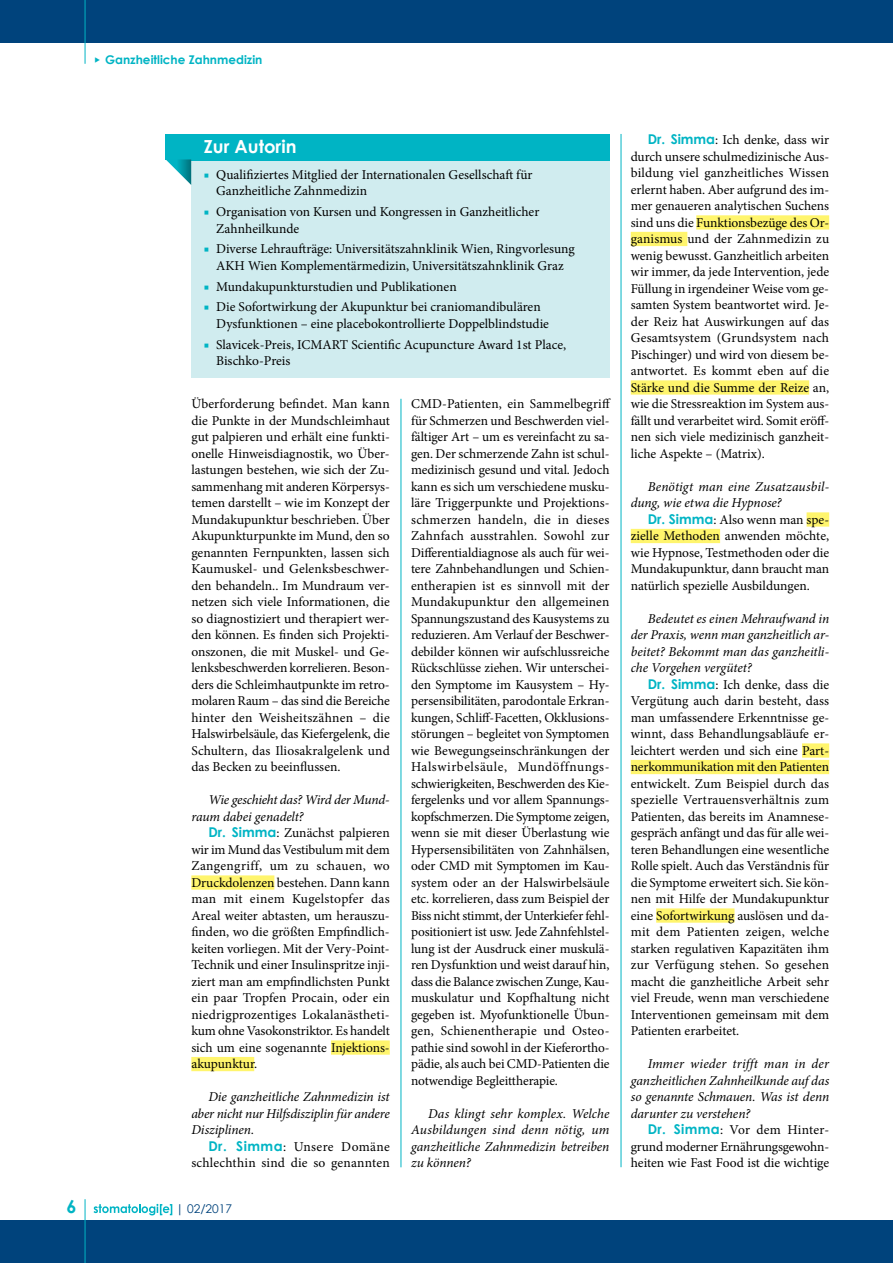
<style>
.page{position:relative;width:893px;height:1263px;background:#fff}
.page>*{position:absolute;margin:0;border:0;box-sizing:border-box;transform-origin:0 0}
.t1{font:700 18px "Century Gothic";color:#fff}
.t2{font:700 18px "Century Gothic";color:#00b4c4}
.t3{font:13.5px/16.5px "Minion Pro";letter-spacing:-.005em;color:#000;text-align:justify}
.t4{font:italic 13.5px/16.5px "Minion Pro";letter-spacing:-.005em;color:#000;text-align:justify}
.t5{font:13.5px/16.5px "Minion Pro";letter-spacing:.015em;color:#000;text-align:right}
.t6{font:700 12px "Century Gothic";color:#00b4c4}
.t7{font:12px "Century Gothic";color:#00437c}
.s1{color:#00b4c4}
.s2{font-family:"Century Gothic";font-weight:700;color:#00b4c4}
</style>
<div class="page">
<div style="left:0;top:1220px;width:893px;height:43px;background:#00437c"></div>
<div style="left:0;top:0;width:893px;height:43px;background:#00437c"></div>
<hr style="left:85px;top:0;width:1px;height:64px;background:#00b4c4">
<hr style="left:85px;top:1199px;width:1px;height:64px;background:#00b4c4">
<svg style="left:94px;top:1204px;width:78px;height:11px"></svg>
<div style="left:191px;top:875px;width:83px;height:15px;background:#fff56d"></div>
<div style="left:331px;top:1040px;width:59px;height:15px;background:#fff56d"></div>
<div style="left:191px;top:1057px;width:63px;height:14px;background:#fff56d"></div>
<div style="left:696px;top:215px;width:133px;height:15px;background:#fff56d"></div>
<div style="left:631px;top:232px;width:56px;height:14px;background:#fff56d"></div>
<div style="left:631px;top:380px;width:178px;height:15px;background:#fff56d"></div>
<div style="left:807px;top:512px;width:22px;height:15px;background:#fff56d"></div>
<div style="left:631px;top:529px;width:89px;height:14px;background:#fff56d"></div>
<div style="left:802px;top:743px;width:27px;height:15px;background:#fff56d"></div>
<div style="left:631px;top:760px;width:198px;height:14px;background:#fff56d"></div>
<div style="left:656px;top:908px;width:78px;height:15px;background:#fff56d"></div>
<div style="left:191px;top:134px;width:418px;height:244px;background:#d0ecef"></div>
<div style="left:191px;top:134px;width:418px;height:27px;background:#00b4c4"></div>
<div style="left:166px;top:134px;width:25px;height:25px;background:#00b4c4"></div>
<svg style="left:166px;top:159px;width:25px;height:26px"></svg>
<hr style="left:401px;top:399px;width:1px;height:768px;background:#00b4c4">
<hr style="left:621px;top:134px;width:1px;height:1033px;background:#00b4c4">
<p class="t6" style="left:94px;top:52px;width:170px">◆ Ganzheitliche Zahnmedizin</p>
<h1 class="t1" style="left:204px;top:136px;width:94px">Zur Autorin</h1>
<p class="t3" style="left:216px;top:166px;width:318px;text-indent:-12px"><span class="s1">■</span> Qualifiziertes Mitglied der Internationalen Gesellschaft für<br>Ganzheitliche Zahnmedizin</p>
<p class="t3" style="left:216px;top:204px;width:325px;text-indent:-12px"><span class="s1">■</span> Organisation von Kursen und Kongressen in Ganzheitlicher<br>Zahnheilkunde</p>
<p class="t3" style="left:204px;top:241px;width:372px;text-align:center"><span class="s1">■</span> Diverse Lehraufträge: Universitätszahnklinik Wien, Ringvorlesung<br>AKH Wien Komplementärmedizin, Universitätszahnklinik Graz</p>
<p class="t3" style="left:204px;top:278px;width:254px"><span class="s1">■</span> Mundakupunkturstudien und Publikationen</p>
<p class="t3" style="left:216px;top:299px;width:334px;text-indent:-12px"><span class="s1">■</span> Die Sofortwirkung der Akupunktur bei craniomandibulären<br>Dysfunktionen – eine placebokontrollierte Doppelblindstudie</p>
<p class="t3" style="left:216px;top:336px;width:351px;text-indent:-12px"><span class="s1">■</span> Slavicek-Preis, ICMART Scientific Acupuncture Award 1st Place,<br>Bischko-Preis</p>
<p class="t3" style="left:191px;top:396px;width:200px">Überforderung befindet. Man kann die Punkte in der Mundschleimhaut gut palpieren und erhält eine funkti&shy;onelle Hinweisdiagnostik, wo Über&shy;lastungen bestehen, wie sich der Zu&shy;sammenhang mit anderen Körpersys&shy;temen darstellt – wie im Konzept der Mundakupunktur beschrieben. Über Akupunkturpunkte im Mund, den so genannten Fernpunkten, lassen sich Kaumuskel- und Gelenksbeschwer&shy;den behandeln.. Im Mundraum ver&shy;netzen sich viele Informationen, die so diagnostiziert und therapiert wer&shy;den können. Es finden sich Projekti&shy;onszonen, die mit Muskel- und Ge&shy;lenksbeschwerden korrelieren. Beson&shy;ders die Schleimhautpunkte im retro&shy;molaren Raum – das sind die Bereiche hinter den Weisheitszähnen – die Halswirbelsäule, das Kiefergelenk, die Schultern, das Iliosakralgelenk und das Becken zu beeinflussen.</p>
<p class="t4" style="left:191px;top:791px;width:200px;text-indent:17px">Wie geschieht das? Wird der Mund&shy;raum dabei genadelt?</p>
<p class="t3" style="left:191px;top:824px;width:200px;text-indent:17px"><span class="s2">Dr. Simma</span>: Zunächst palpieren wir im Mund das Vestibulum mit dem Zangengriff, um zu schauen, wo Druckdolenzen bestehen. Dann kann man mit einem Kugelstopfer das Areal weiter abtasten, um herauszu&shy;finden, wo die größten Empfindlich&shy;keiten vorliegen. Mit der Very-Point-Technik und einer Insulinspritze inji&shy;ziert man am empfindlichsten Punkt ein paar Tropfen Procain, oder ein niedrigprozentiges Lokalanästheti&shy;kum ohne Vasokonstriktor. Es handelt sich um eine sogenannte Injektions&shy;akupunktur.</p>
<p class="t4" style="left:191px;top:1088px;width:200px;text-indent:17px">Die ganzheitliche Zahnmedizin ist aber nicht nur Hilfsdisziplin für andere Disziplinen.</p>
<p class="t5" style="left:191px;top:1138px;width:200px"><span class="s2">Dr. Simma</span>: Unsere Domäne schlechthin sind die so genannten</p>
<h1 class="t2" style="left:66px;top:1195px;width:12px">6</h1>
<p class="t7" style="left:176px;top:1201px;width:58px">| 02/2017</p>
<p class="t3" style="left:411px;top:396px;width:201px;text-align:left">CMD-Patienten, ein Sammelbegriff für Schmerzen und Beschwerden viel&shy;fältiger Art – um es vereinfacht zu sa&shy;gen. Der schmerzende Zahn ist schul&shy;medizinisch gesund und vital. Jedoch kann es sich um verschiedene musku&shy;läre Triggerpunkte und Projektions&shy;schmerzen handeln, die in dieses Zahnfach ausstrahlen. Sowohl zur Differentialdiagnose als auch für wei&shy;tere Zahnbehandlungen und Schien&shy;entherapien ist es sinnvoll mit der Mundakupunktur den allgemeinen Spannungszustand des Kausystems zu reduzieren. Am Verlauf der Beschwer&shy;debilder können wir aufschlussreiche Rückschlüsse ziehen. Wir unterschei&shy;den Symptome im Kausystem – Hy&shy;persensibilitäten, parodontale Erkran&shy;kungen, Schliff-Facetten, Okklusions&shy;störungen – begleitet von Symptomen wie Bewegungseinschränkungen der Halswirbelsäule, Mundöffnungs&shy;schwierigkeiten, Beschwerden des Kie&shy;fergelenks und vor allem Spannungs&shy;kopfschmerzen. Die Symptome zeigen, wenn sie mit dieser Überlastung wie Hypersensibilitäten von Zahnhälsen, oder CMD mit Symptomen im Kau&shy;system oder an der Halswirbelsäule etc. korrelieren, dass zum Beispiel der Biss nicht stimmt, der Unterkiefer fehl&shy;positioniert ist usw. Jede Zahnfehlstel&shy;lung ist der Ausdruck einer muskulä&shy;ren Dysfunktion und weist darauf hin, dass die Balance zwischen Zunge, Kau&shy;muskulatur und Kopfhaltung nicht gegeben ist. Myofunktionelle Übun&shy;gen, Schienentherapie und Osteo&shy;pathie sind sowohl in der Kieferortho&shy;pädie, als auch bei CMD-Patienten die notwendige Begleittherapie.</p>
<p class="t4" style="left:411px;top:1105px;width:200px;text-indent:17px">Das klingt sehr komplex. Welche Ausbildungen sind denn nötig, um ganzheitliche Zahnmedizin betreiben zu können?</p>
<p class="t3" style="left:631px;top:132px;width:200px;text-indent:17px"><span class="s2">Dr. Simma</span>: Ich denke, dass wir durch unsere schulmedizinische Aus&shy;bildung viel ganzheitliches Wissen erlernt haben. Aber aufgrund des im&shy;mer genaueren analytischen Suchens sind uns die Funktionsbezüge des Or&shy;ganismus und der Zahnmedizin zu wenig bewusst. Ganzheitlich arbeiten wir immer, da jede Intervention, jede Füllung in irgendeiner Weise vom ge&shy;samten System beantwortet wird. Je&shy;der Reiz hat Auswirkungen auf das Gesamtsystem (Grundsystem nach Pischinger) und wird von diesem be&shy;antwortet. Es kommt eben auf die Stärke und die Summe der Reize an, wie die Stressreaktion im System aus&shy;fällt und verarbeitet wird. Somit eröff&shy;nen sich viele medizinisch ganzheit&shy;liche Aspekte – (Matrix).</p>
<p class="t4" style="left:631px;top:478px;width:200px;text-indent:17px">Benötigt man eine Zusatzausbil&shy;dung, wie etwa die Hypnose?</p>
<p class="t3" style="left:631px;top:511px;width:200px;text-indent:17px"><span class="s2">Dr. Simma</span>: Also wenn man spe&shy;zielle Methoden anwenden möchte, wie Hypnose, Testmethoden oder die Mundakupunktur, dann braucht man natürlich spezielle Ausbildungen.</p>
<p class="t4" style="left:631px;top:610px;width:200px;text-indent:17px">Bedeutet es einen Mehraufwand in der Praxis, wenn man ganzheitlich ar&shy;beitet? Bekommt man das ganzheitli&shy;che Vorgehen vergütet?</p>
<p class="t3" style="left:631px;top:676px;width:200px;text-indent:17px"><span class="s2">Dr. Simma</span>: Ich denke, dass die Vergütung auch darin besteht, dass man umfassendere Erkenntnisse ge&shy;winnt, dass Behandlungsabläufe er&shy;leichtert werden und sich eine Part&shy;nerkommunikation mit den Patienten entwickelt. Zum Beispiel durch das spezielle Vertrauensverhältnis zum Patienten, das bereits im Anamnese&shy;gespräch anfängt und das für alle wei&shy;teren Behandlungen eine wesentliche Rolle spielt. Auch das Verständnis für die Symptome erweitert sich. Sie kön&shy;nen mit Hilfe der Mundakupunktur eine Sofortwirkung auslösen und da&shy;mit dem Patienten zeigen, welche starken regulativen Kapazitäten ihm zur Verfügung stehen. So gesehen macht die ganzheitliche Arbeit sehr viel Freude, wenn man verschiedene Interventionen gemeinsam mit dem Patienten erarbeitet.</p>
<p class="t4" style="left:631px;top:1055px;width:200px;text-indent:17px">Immer wieder trifft man in der ganzheitlichen Zahnheilkunde auf das so genannte Schmauen. Was ist denn darunter zu verstehen?</p>
<p class="t3" style="left:631px;top:1121px;width:200px;text-indent:17px"><span class="s2">Dr. Simma</span>: Vor dem Hinter&shy;grund moderner Ernährungsgewohn&shy;heiten wie Fast Food ist die wichtige</p>
</div>
